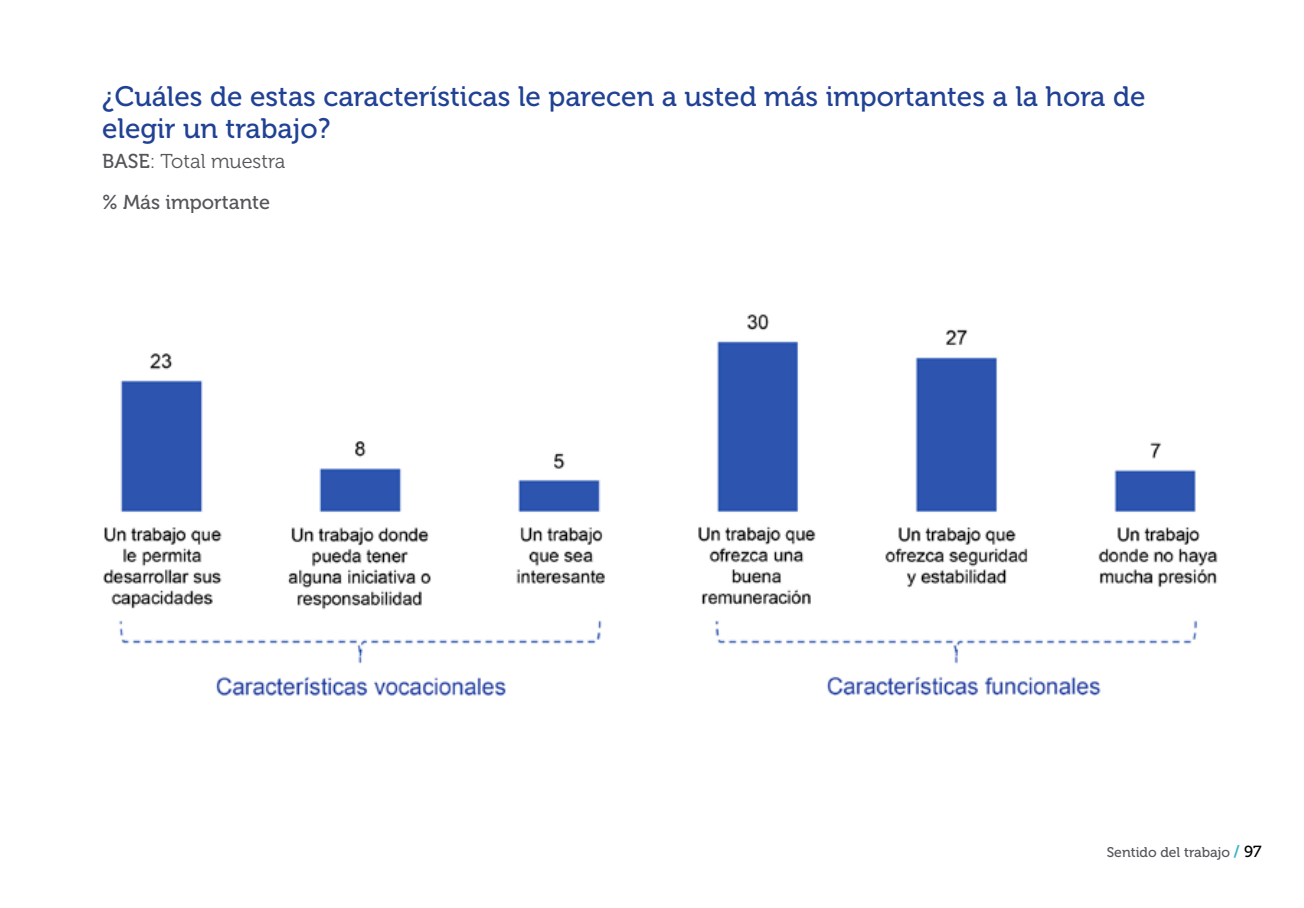
<style>
.page{position:relative;width:1304px;height:908px;background:#fff}
.page>*{position:absolute;margin:0;border:0;box-sizing:border-box;transform-origin:0 0}
.t1{font:28px/32px "Museo 500";color:#204194}
.t2{font:20px "Museo 300";color:#55565a}
.t3{font:20px "Museo 500";color:#55565a}
.t4{font:14px "Museo 500";color:#55565a}
.s1{font-family:"Museo 500"}
.s2{font-family:"Museo 700";font-size:16px;color:#31b7c0}
.s3{font-size:16px;color:#000}
</style>
<div class="page">
<img style="left:103px;top:314px;width:1115px;height:382px">
<p class="t1" style="left:102px;top:81px;width:1045px">¿Cuáles de estas características le parecen a usted más importantes a la hora de elegir un trabajo?</p>
<p class="t2" style="left:102px;top:150px;width:185px"><span class="s1">Base</span>: Total muestra</p>
<p class="t3" style="left:102px;top:191px;width:170px">% Más importante</p>
<p class="t4" style="left:1107px;top:844px;width:156px">Sentido del trabajo <span class="s2">/</span> <span class="s3">97</span></p>
</div>
